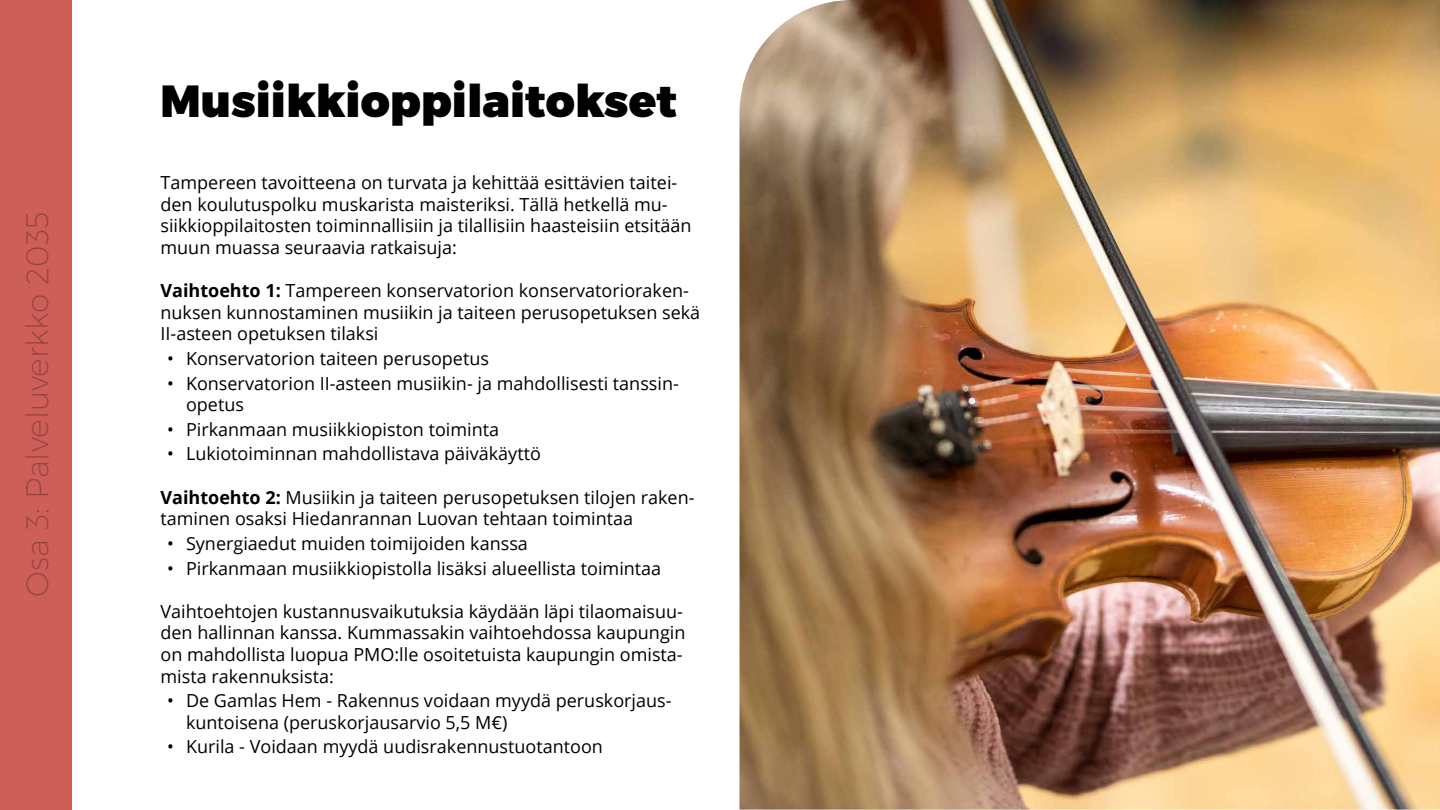
<style>
.page{position:relative;width:1440px;height:810px;background:#fff}
.page>*{position:absolute;margin:0;border:0;box-sizing:border-box;transform-origin:0 0}
.t1{font:900 45px "Montserrat";color:#000}
.t2{font:200 31.5px "Montserrat";color:#94453e}
.t3{font:18px/21.6px "Open Sans";color:#000}
.s1{font-weight:700}
</style>
<div class="page">
<div style="left:0;top:0;width:72px;height:810px;background:#ce5e58"></div>
<img style="left:740px;top:0;width:700px;height:810px">
<h2 class="t2" style="left:18px;top:597px;width:387px;rotate:-90deg">Osa 3: Palveluverkko 2035</h2>
<h1 class="t1" style="left:160px;top:73px;width:518px">Musiikkioppilaitokset</h1>
<p class="t3" style="left:160px;top:171px;width:532px">Tampereen tavoitteena on turvata ja kehittää esittävien taitei&shy;den koulutuspolku muskarista maisteriksi. Tällä hetkellä mu&shy;siikkioppilaitosten toiminnallisiin ja tilallisiin haasteisiin etsitään muun muassa seuraavia ratkaisuja:</p>
<p class="t3" style="left:160px;top:279px;width:541px"><span class="s1">Vaihtoehto 1:</span> Tampereen konservatorion konservatorioraken&shy;nuksen kunnostaminen musiikin ja taiteen perusopetuksen sekä<br>II-asteen opetuksen tilaksi</p>
<p class="t3" style="left:167px;top:347px;width:323px">• Konservatorion taiteen perusopetus</p>
<p class="t3" style="left:186px;top:372px;width:494px;text-indent:-19px">• Konservatorion II-asteen musiikin- ja mahdollisesti tanssin&shy;opetus</p>
<p class="t3" style="left:167px;top:418px;width:333px">• Pirkanmaan musiikkiopiston toiminta</p>
<p class="t3" style="left:167px;top:443px;width:375px">• Lukiotoiminnan mahdollistava päiväkäyttö</p>
<p class="t3" style="left:161px;top:486px;width:536px"><span class="s1">Vaihtoehto 2:</span> Musiikin ja taiteen perusopetuksen tilojen raken&shy;taminen osaksi Hiedanrannan Luovan tehtaan toimintaa</p>
<p class="t3" style="left:167px;top:532px;width:362px">• Synergiaedut muiden toimijoiden kanssa</p>
<p class="t3" style="left:167px;top:557px;width:496px">• Pirkanmaan musiikkiopistolla lisäksi alueellista toimintaa</p>
<p class="t3" style="left:161px;top:600px;width:526px">Vaihtoehtojen kustannusvaikutuksia käydään läpi tilaomaisuu&shy;den hallinnan kanssa. Kummassakin vaihtoehdossa kaupungin on mahdollista luopua PMO:lle osoitetuista kaupungin omista&shy;mista rakennuksista:</p>
<p class="t3" style="left:186px;top:689px;width:487px;text-indent:-19px">• De Gamlas Hem - Rakennus voidaan myydä peruskorjaus&shy;kuntoisena (peruskorjausarvio 5,5 M€)</p>
<p class="t3" style="left:167px;top:736px;width:437px">• Kurila - Voidaan myydä uudisrakennustuotantoon</p>
</div>
